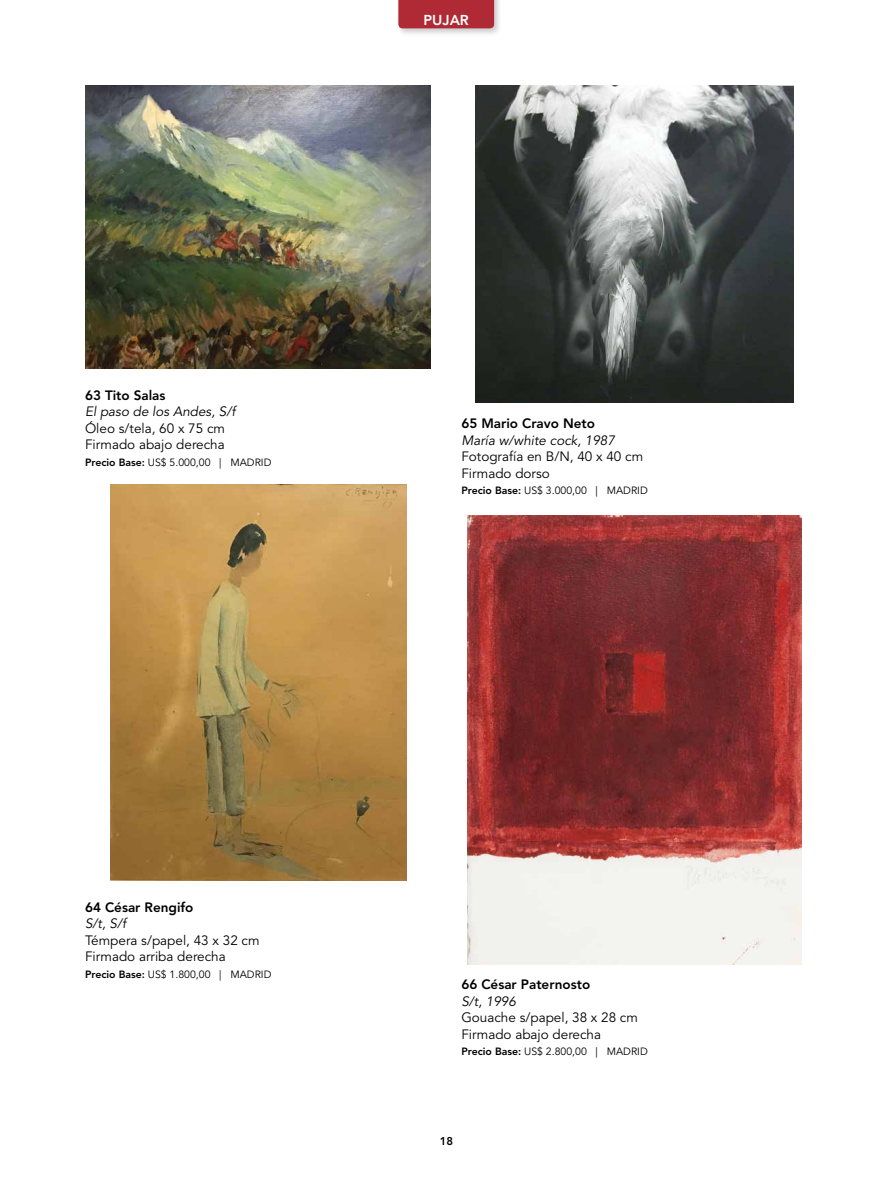
<style>
.page{position:relative;width:893px;height:1191px;background:#fff}
.page>*{position:absolute;margin:0;border:0;box-sizing:border-box;transform-origin:0 0}
.t1{font:800 14.25px "Avenir LT Std";color:#fff}
.t2{font:13.5px/16.5px "Avenir LT Std";color:#000}
.t3{font:800 13.5px "Avenir LT Std";color:#000}
.t4{font:italic 13.5px "Avenir LT Std";color:#000}
.t5{font:800 11.25px "Avenir LT Std";color:#000}
.t6{font:10.5px "Avenir LT Std";color:#000}
.s1{font-weight:800}
</style>
<div class="page">
<div style="left:396px;top:0;width:106px;height:36px;background:#000;opacity:.2"></div>
<div style="left:398px;top:0;width:96px;height:28px;background:#af2a34"></div>
<img style="left:476px;top:85px;width:317px;height:317px">
<img style="left:86px;top:86px;width:345px;height:282px">
<img style="left:111px;top:484px;width:295px;height:396px">
<img style="left:467px;top:516px;width:335px;height:448px">
<p class="t3" style="left:85px;top:387px;width:82px">63 Tito Salas</p>
<p class="t4" style="left:85px;top:404px;width:152px">El paso de los Andes, S/f</p>
<p class="t2" style="left:85px;top:420px;width:142px">Óleo s/tela, 60 x 75 cm<br>Firmado abajo derecha</p>
<p class="t6" style="left:85px;top:456px;width:188px"><span class="s1">Precio Base:</span> US$ 5.000,00 | MADRID</p>
<p class="t1" style="left:424px;top:11px;width:47px">PUJAR</p>
<p class="t3" style="left:461px;top:415px;width:135px">65 Mario Cravo Neto</p>
<p class="t4" style="left:461px;top:432px;width:155px">María w/white cock, 1987</p>
<p class="t2" style="left:461px;top:448px;width:183px">Fotografía en B/N, 40 x 40 cm<br>Firmado dorso</p>
<p class="t6" style="left:461px;top:484px;width:188px"><span class="s1">Precio Base:</span> US$ 3.000,00 | MADRID</p>
<p class="t3" style="left:85px;top:899px;width:110px">64 César Rengifo</p>
<p class="t4" style="left:85px;top:915px;width:42px">S/t, S/f</p>
<p class="t2" style="left:85px;top:932px;width:176px">Témpera s/papel, 43 x 32 cm<br>Firmado arriba derecha</p>
<p class="t6" style="left:85px;top:968px;width:188px"><span class="s1">Precio Base:</span> US$ 1.800,00 | MADRID</p>
<p class="t3" style="left:461px;top:976px;width:130px">66 César Paternosto</p>
<p class="t4" style="left:461px;top:993px;width:56px">S/t, 1996</p>
<p class="t2" style="left:461px;top:1009px;width:178px">Gouache s/papel, 38 x 28 cm<br>Firmado abajo derecha</p>
<p class="t6" style="left:461px;top:1045px;width:188px"><span class="s1">Precio Base:</span> US$ 2.800,00 | MADRID</p>
<p class="t5" style="left:440px;top:1134px;width:15px">18</p>
</div>
